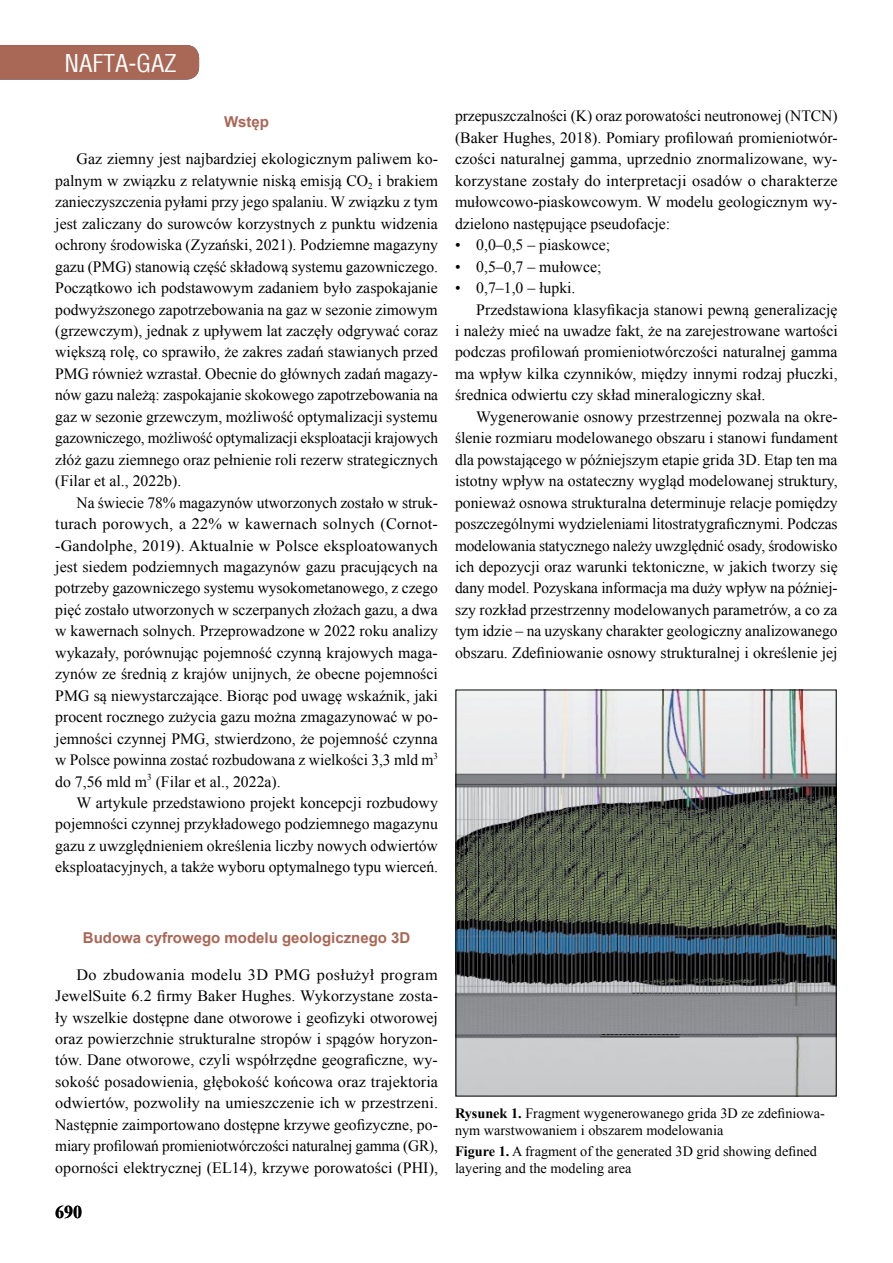
<style>
.page{position:relative;width:893px;height:1263px;background:#fff}
.page>*{position:absolute;margin:0;border:0;box-sizing:border-box;transform-origin:0 0}
.t1{font:24px "Switzerland Condensed";color:#fff}
.t2{font:700 18px "Times New Roman";color:#000}
.t3{font:15.75px/21.5px "Times New Roman";color:#000;text-align:justify}
.t4{font:700 15px "Arial";color:#a96756}
.t5{font:14.25px/17.1px "Times New Roman";color:#000}
.s1{font-weight:700}
</style>
<div class="page">
<div style="left:0;top:45px;width:199px;height:35px;background:#a96756"></div>
<img style="left:458px;top:692px;width:376px;height:402px">
<h1 class="t1" style="left:64px;top:49px;width:114px">NAFTA-GAZ</h1>
<p class="t4" style="left:224px;top:112px;width:46px">Wstęp</p>
<p class="t3" style="left:55px;top:148px;width:384px;text-indent:21px">Gaz ziemny jest najbardziej ekologicznym paliwem ko&shy;palnym w związku z relatywnie niską emisją CO<sub>2</sub> i brakiem zanieczyszczenia pyłami przy jego spalaniu. W związku z tym jest zaliczany do surowców korzystnych z punktu widzenia ochrony środowiska (Zyzański, 2021). Podziemne magazyny gazu (PMG) stanowią część składową systemu gazowniczego.<br>Początkowo ich podstawowym zadaniem było zaspokajanie podwyższonego zapotrzebowania na gaz w sezonie zimowym (grzewczym), jednak z upływem lat zaczęły odgrywać coraz większą rolę, co sprawiło, że zakres zadań stawianych przed PMG również wzrastał. Obecnie do głównych zadań magazy&shy;nów gazu należą: zaspokajanie skokowego zapotrzebowania na gaz w sezonie grzewczym, możliwość optymalizacji systemu gazowniczego, możliwość optymalizacji eksploatacji krajowych złóż gazu ziemnego oraz pełnienie roli rezerw strategicznych (Filar et al., 2022b).</p>
<p class="t3" style="left:55px;top:491px;width:384px;text-indent:21px">Na świecie 78% magazynów utworzonych zostało w struk&shy;turach porowych, a 22% w kawernach solnych (Cornot--Gandolphe, 2019). Aktualnie w Polsce eksploatowanych jest siedem podziemnych magazynów gazu pracujących na potrzeby gazowniczego systemu wysokometanowego, z czego pięć zostało utworzonych w sczerpanych złożach gazu, a dwa w kawernach solnych. Przeprowadzone w 2022 roku analizy wykazały, porównując pojemność czynną krajowych maga&shy;zynów ze średnią z krajów unijnych, że obecne pojemności PMG są niewystarczające. Biorąc pod uwagę wskaźnik, jaki procent rocznego zużycia gazu można zmagazynować w po&shy;jemności czynnej PMG, stwierdzono, że pojemność czynna w Polsce powinna zostać rozbudowana z wielkości 3,3 mld m<sup>3 </sup>do 7,56 mld m<sup>3</sup> (Filar et al., 2022a).</p>
<p class="t3" style="left:55px;top:792px;width:384px;text-indent:21px">W artykule przedstawiono projekt koncepcji rozbudowy pojemności czynnej przykładowego podziemnego magazynu gazu z uwzględnieniem określenia liczby nowych odwiertów eksploatacyjnych, a także wyboru optymalnego typu wierceń.</p>
<p class="t3" style="left:455px;top:105px;width:384px">przepuszczalności (K) oraz porowatości neutronowej (NTCN) (Baker Hughes, 2018). Pomiary profilowań promieniotwór&shy;czości naturalnej gamma, uprzednio znormalizowane, wy&shy;korzystane zostały do interpretacji osadów o charakterze mułowcowo-piaskowcowym. W modelu geologicznym wy&shy;dzielono następujące pseudofacje:</p>
<p class="t3" style="left:455px;top:234px;width:157px">• 0,0–0,5 – piaskowce;</p>
<p class="t3" style="left:455px;top:255px;width:148px">• 0,5–0,7 – mułowce;</p>
<p class="t3" style="left:455px;top:277px;width:122px">• 0,7–1,0 – łupki.</p>
<p class="t3" style="left:476px;top:298px;width:363px">Przedstawiona klasyfikacja stanowi pewną generalizację</p>
<p class="t3" style="left:455px;top:320px;width:384px">i należy mieć na uwadze fakt, że na zarejestrowane wartości</p>
<p class="t3" style="left:455px;top:341px;width:384px">podczas profilowań promieniotwórczości naturalnej gamma</p>
<p class="t3" style="left:455px;top:363px;width:384px">ma wpływ kilka czynników, między innymi rodzaj płuczki,</p>
<p class="t3" style="left:455px;top:384px;width:312px">średnica odwiertu czy skład mineralogiczny skał.</p>
<p class="t3" style="left:476px;top:406px;width:363px">Wygenerowanie osnowy przestrzennej pozwala na okre-</p>
<p class="t3" style="left:455px;top:427px;width:384px">ślenie rozmiaru modelowanego obszaru i stanowi fundament</p>
<p class="t3" style="left:455px;top:448px;width:384px">dla powstającego w późniejszym etapie grida 3D. Etap ten ma</p>
<p class="t3" style="left:455px;top:470px;width:384px">istotny wpływ na ostateczny wygląd modelowanej struktury,</p>
<p class="t3" style="left:455px;top:491px;width:384px">ponieważ osnowa strukturalna determinuje relacje pomiędzy</p>
<p class="t3" style="left:455px;top:513px;width:384px">poszczególnymi wydzieleniami litostratygraficznymi. Podczas</p>
<p class="t3" style="left:455px;top:534px;width:384px">modelowania statycznego należy uwzględnić osady, środowisko</p>
<p class="t3" style="left:455px;top:556px;width:384px">ich depozycji oraz warunki tektoniczne, w jakich tworzy się</p>
<p class="t3" style="left:455px;top:577px;width:384px">dany model. Pozyskana informacja ma duży wpływ na później-</p>
<p class="t3" style="left:455px;top:599px;width:384px">szy rozkład przestrzenny modelowanych parametrów, a co za</p>
<p class="t3" style="left:455px;top:620px;width:384px">tym idzie – na uzyskany charakter geologiczny analizowanego</p>
<p class="t3" style="left:455px;top:641px;width:384px">obszaru. Zdefiniowanie osnowy strukturalnej i określenie jej</p>
<p class="t4" style="left:83px;top:927px;width:329px">Budowa cyfrowego modelu geologicznego 3D</p>
<p class="t3" style="left:55px;top:963px;width:384px;text-indent:21px">Do zbudowania modelu 3D PMG posłużył program JewelSuite 6.2 firmy Baker Hughes. Wykorzystane zosta&shy;ły wszelkie dostępne dane otworowe i geofizyki otworowej oraz powierzchnie strukturalne stropów i spągów horyzon&shy;tów. Dane otworowe, czyli współrzędne geograficzne, wy&shy;sokość posadowienia, głębokość końcowa oraz trajektoria odwiertów, pozwoliły na umieszczenie ich w przestrzeni.<br>Następnie zaimportowano dostępne krzywe geofizyczne, po&shy;miary profilowań promieniotwórczości naturalnej gamma (GR), oporności elektrycznej (EL14), krzywe porowatości (PHI),</p>
<p class="t2" style="left:55px;top:1199px;width:28px">690</p>
<p class="t5" style="left:455px;top:1104px;width:371px"><span class="s1">Rysunek 1.</span> Fragment wygenerowanego grida 3D ze zdefiniowa&shy;nym warstwowaniem i obszarem modelowania</p>
<p class="t5" style="left:455px;top:1143px;width:363px"><span class="s1">Figure 1.</span> A fragment of the generated 3D grid showing defined layering and the modeling area</p>
</div>
